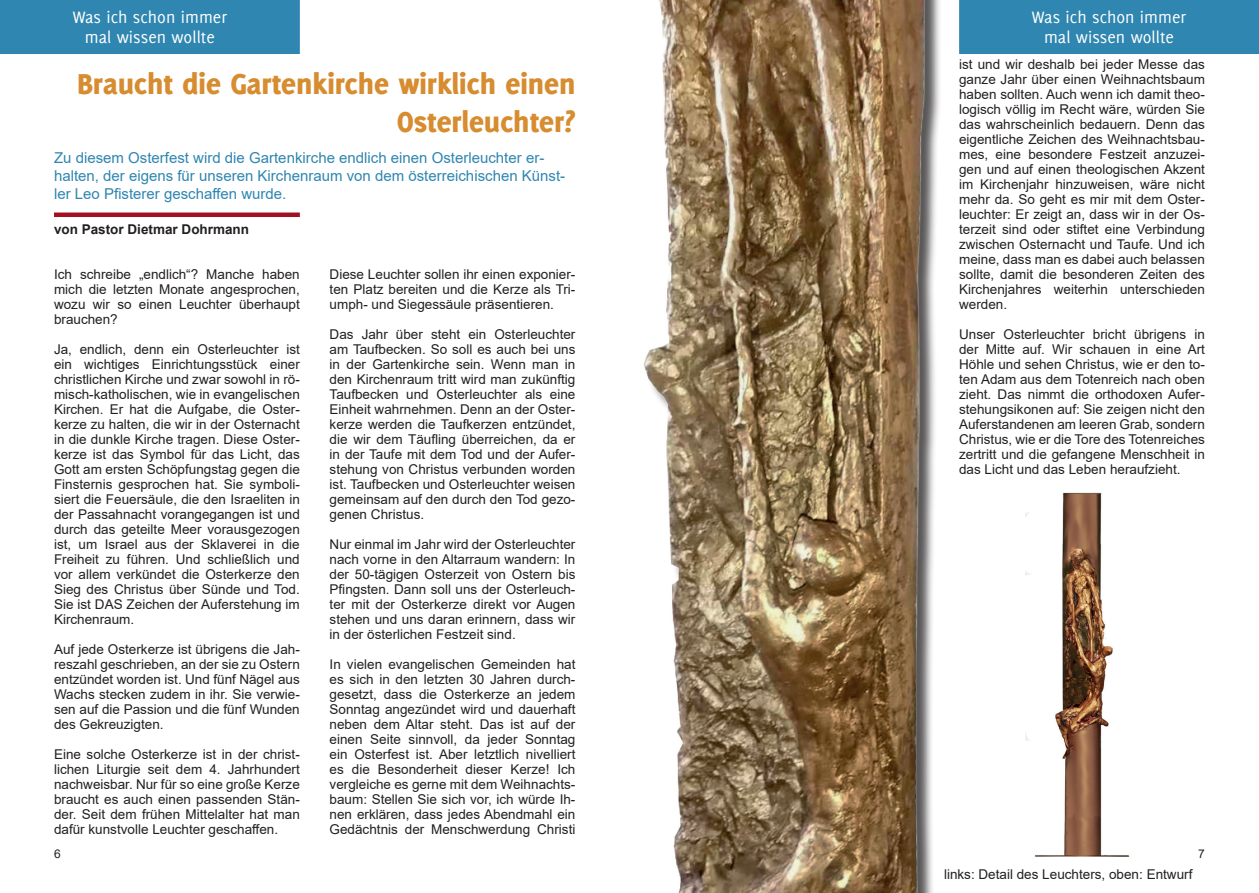
<style>
.page{position:relative;width:1259px;height:893px;background:#fff}
.page>*{position:absolute;margin:0;border:0;box-sizing:border-box;transform-origin:0 0}
.t1{font:800 31.5px/37.8px "Delicious";color:#d78c2f;text-align:right}
.t2{font:18px/19.5px "Delicious";color:#fff;text-align:center}
.t3{font:15px/18px "Arial";color:#2f86b0}
.t4{font:13.5px/15px "Arial";color:#231f20;text-align:justify}
.t5{font:700 13.5px "Arial";color:#231f20}
.t6{font:12px "Arial";color:#231f20}
</style>
<div class="page">
<div style="left:959px;top:0;width:300px;height:54px;background:#2f86b0"></div>
<div style="left:0;top:0;width:300px;height:54px;background:#2f86b0"></div>
<div style="left:54px;top:212px;width:246px;height:5px;background:#a2111f"></div>
<div style="left:646px;top:0;width:296px;height:893px;background:#231f20;opacity:.75"></div>
<img style="left:643px;top:0;width:286px;height:893px">
<img style="left:1025px;top:492px;width:105px;height:365px">
<h2 class="t2" style="left:73px;top:8px;width:156px">Was ich schon immer mal wissen wollte</h2>
<h2 class="t2" style="left:1032px;top:8px;width:156px">Was ich schon immer mal wissen wollte</h2>
<p class="t4" style="left:959px;top:57px;width:247px">ist und wir deshalb bei jeder Messe das ganze Jahr über einen Weihnachtsbaum haben sollten. Auch wenn ich damit theo&shy;logisch völlig im Recht wäre, würden Sie das wahrscheinlich bedauern. Denn das eigentliche Zeichen des Weihnachtsbau&shy;mes, eine besondere Festzeit anzuzei&shy;gen und auf einen theologischen Akzent im Kirchenjahr hinzuweisen, wäre nicht mehr da. So geht es mir mit dem Oster&shy;leuchter: Er zeigt an, dass wir in der Os&shy;terzeit sind oder stiftet eine Verbindung zwischen Osternacht und Taufe. Und ich meine, dass man es dabei auch belassen sollte, damit die besonderen Zeiten des Kirchenjahres weiterhin unterschieden werden.</p>
<p class="t4" style="left:959px;top:327px;width:247px">Unser Osterleuchter bricht übrigens in der Mitte auf. Wir schauen in eine Art Höhle und sehen Christus, wie er den to&shy;ten Adam aus dem Totenreich nach oben zieht. Das nimmt die orthodoxen Aufer&shy;stehungsikonen auf: Sie zeigen nicht den Auferstandenen am leeren Grab, sondern Christus, wie er die Tore des Totenreiches zertritt und die gefangene Menschheit in das Licht und das Leben heraufzieht.</p>
<h1 class="t1" style="left:77px;top:65px;width:500px">Braucht die Gartenkirche wirklich einen<br>Osterleuchter?</h1>
<p class="t3" style="left:54px;top:148px;width:513px">Zu diesem Osterfest wird die Gartenkirche endlich einen Osterleuchter er&shy;halten, der eigens für unseren Kirchenraum von dem österreichischen Künst&shy;ler Leo Pfisterer geschaffen wurde.</p>
<p class="t5" style="left:54px;top:220px;width:197px">von Pastor Dietmar Dohrmann</p>
<p class="t4" style="left:54px;top:267px;width:247px">Ich schreibe „endlich“? Manche haben mich die letzten Monate angesprochen, wozu wir so einen Leuchter überhaupt brauchen?</p>
<p class="t4" style="left:54px;top:342px;width:247px">Ja, endlich, denn ein Osterleuchter ist ein wichtiges Einrichtungsstück einer christlichen Kirche und zwar sowohl in rö&shy;misch-katholischen, wie in evangelischen Kirchen. Er hat die Aufgabe, die Oster&shy;kerze zu halten, die wir in der Osternacht in die dunkle Kirche tragen. Diese Oster&shy;kerze ist das Symbol für das Licht, das Gott am ersten Schöpfungstag gegen die Finsternis gesprochen hat. Sie symboli&shy;siert die Feuersäule, die den Israeliten in der Passahnacht vorangegangen ist und durch das geteilte Meer vorausgezogen ist, um Israel aus der Sklaverei in die Freiheit zu führen. Und schließlich und vor allem verkündet die Osterkerze den Sieg des Christus über Sünde und Tod.<br>Sie ist DAS Zeichen der Auferstehung im Kirchenraum.</p>
<p class="t4" style="left:54px;top:642px;width:247px">Auf jede Osterkerze ist übrigens die Jah&shy;reszahl geschrieben, an der sie zu Ostern entzündet worden ist. Und fünf Nägel aus Wachs stecken zudem in ihr. Sie verwie&shy;sen auf die Passion und die fünf Wunden des Gekreuzigten.</p>
<p class="t4" style="left:54px;top:747px;width:247px">Eine solche Osterkerze ist in der christ&shy;lichen Liturgie seit dem 4. Jahrhundert nachweisbar. Nur für so eine große Kerze braucht es auch einen passenden Stän&shy;der. Seit dem frühen Mittelalter hat man dafür kunstvolle Leuchter geschaffen.</p>
<p class="t4" style="left:330px;top:267px;width:247px">Diese Leuchter sollen ihr einen exponier&shy;ten Platz bereiten und die Kerze als Tri&shy;umph- und Siegessäule präsentieren.</p>
<p class="t4" style="left:330px;top:327px;width:247px">Das Jahr über steht ein Osterleuchter am Taufbecken. So soll es auch bei uns in der Gartenkirche sein. Wenn man in den Kirchenraum tritt wird man zukünftig Taufbecken und Osterleuchter als eine Einheit wahrnehmen. Denn an der Oster&shy;kerze werden die Taufkerzen entzündet, die wir dem Täufling überreichen, da er in der Taufe mit dem Tod und der Aufer&shy;stehung von Christus verbunden worden ist. Taufbecken und Osterleuchter weisen gemeinsam auf den durch den Tod gezo&shy;genen Christus.</p>
<p class="t4" style="left:330px;top:537px;width:247px">Nur einmal im Jahr wird der Osterleuchter nach vorne in den Altarraum wandern: In der 50-tägigen Osterzeit von Ostern bis Pfingsten. Dann soll uns der Osterleuch&shy;ter mit der Osterkerze direkt vor Augen stehen und uns daran erinnern, dass wir in der österlichen Festzeit sind.</p>
<p class="t4" style="left:330px;top:657px;width:247px">In vielen evangelischen Gemeinden hat es sich in den letzten 30 Jahren durch&shy;gesetzt, dass die Osterkerze an jedem Sonntag angezündet wird und dauerhaft neben dem Altar steht. Das ist auf der einen Seite sinnvoll, da jeder Sonntag ein Osterfest ist. Aber letztlich nivelliert es die Besonderheit dieser Kerze! Ich vergleiche es gerne mit dem Weihnachts&shy;baum: Stellen Sie sich vor, ich würde Ih&shy;nen erklären, dass jedes Abendmahl ein Gedächtnis der Menschwerdung Christi</p>
<p class="t6" style="left:54px;top:846px;width:8px">6</p>
<p class="t6" style="left:1198px;top:846px;width:8px">7</p>
<p class="t4" style="left:944px;top:867px;width:250px">links: Detail des Leuchters, oben: Entwurf</p>
</div>
